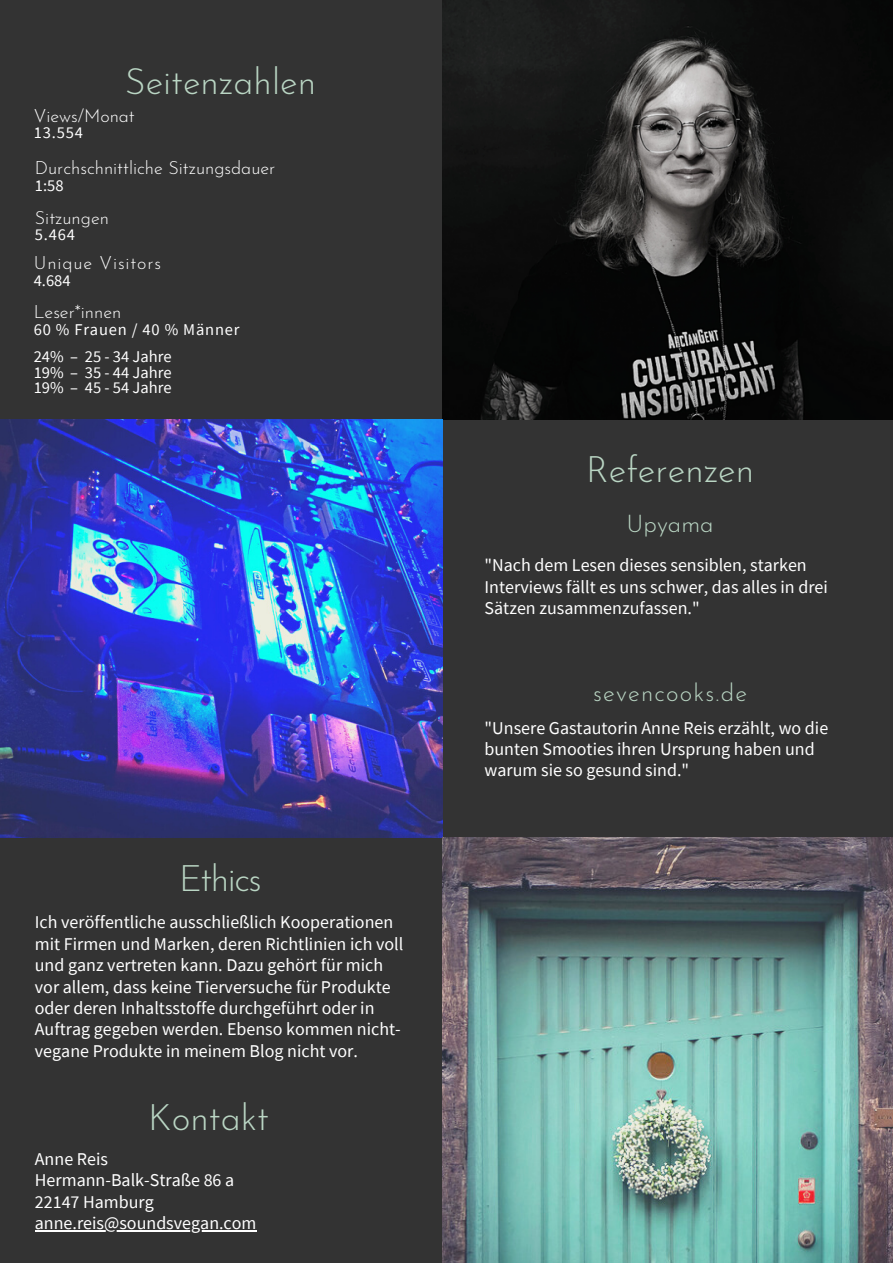
<style>
.page{position:relative;width:893px;height:1264px;background:#fff}
.page>*{position:absolute;margin:0;border:0;box-sizing:border-box;transform-origin:0 0}
.t1{font:300 36px "Josefin Sans";color:#bad6c4}
.t2{font:300 24px "Josefin Sans";letter-spacing:.05em;color:#bad6c4}
.t3{font:18px/21.3px "Source Sans Pro";color:#fff}
.t4{font:300 18px "Josefin Sans";color:#fff}
.t5{font:300 18px "Josefin Sans";letter-spacing:.05em;color:#fff}
.t6{font:16.5px "Source Sans Pro";color:#fff}
.t7{font:16.5px "Source Sans Pro";letter-spacing:.05em;color:#fff}
</style>
<div class="page">
<div style="left:0;top:0;width:892px;height:1262px;background:#333"></div>
<img style="left:443px;top:0;width:449px;height:420px">
<img style="left:0;top:420px;width:442px;height:417px">
<img style="left:443px;top:837px;width:449px;height:425px">
<hr style="left:35px;top:1230px;width:221px;height:1px;background:#fff">
<p class="t1" style="left:125px;top:67px;width:193px">Seitenzahlen</p>
<p class="t4" style="left:34px;top:108px;width:103px">Views/Monat</p>
<p class="t6" style="left:34px;top:122px;width:51px">13.554</p>
<p class="t4" style="left:35px;top:160px;width:242px">Durchschnittliche Sitzungsdauer</p>
<p class="t6" style="left:35px;top:174px;width:30px">1:58</p>
<p class="t4" style="left:35px;top:210px;width:76px">Sitzungen</p>
<p class="t6" style="left:35px;top:224px;width:42px">5.464</p>
<p class="t5" style="left:34px;top:255px;width:129px">Unique Visitors</p>
<p class="t6" style="left:34px;top:270px;width:38px">4.684</p>
<p class="t4" style="left:34px;top:304px;width:89px">Leser*innen</p>
<p class="t7" style="left:34px;top:318px;width:207px">60 % Frauen / 40 % Männer</p>
<p class="t6" style="left:34px;top:345px;width:139px">24% – 25 - 34 Jahre</p>
<p class="t6" style="left:34px;top:361px;width:139px">19% – 35 - 44 Jahre</p>
<p class="t6" style="left:34px;top:377px;width:139px">19% – 45 - 54 Jahre</p>
<p class="t1" style="left:179px;top:864px;width:84px">Ethics</p>
<p class="t3" style="left:35px;top:911px;width:370px">Ich veröffentliche ausschließlich Kooperationen mit Firmen und Marken, deren Richtlinien ich voll und ganz vertreten kann. Dazu gehört für mich vor allem, dass keine Tierversuche für Produkte oder deren Inhaltsstoffe durchgeführt oder in Auftrag gegeben werden. Ebenso kommen nicht&shy;vegane Produkte in meinem Blog nicht vor.</p>
<p class="t1" style="left:148px;top:1103px;width:122px">Kontakt</p>
<p class="t3" style="left:35px;top:1147px;width:75px">Anne Reis</p>
<p class="t3" style="left:35px;top:1169px;width:201px">Hermann-Balk-Straße 86 a</p>
<p class="t3" style="left:35px;top:1190px;width:121px">22147 Hamburg</p>
<p class="t3" style="left:35px;top:1211px;width:223px">anne.reis@soundsvegan.com</p>
<p class="t1" style="left:586px;top:454px;width:170px">Referenzen</p>
<p class="t2" style="left:626px;top:514px;width:88px">Upyama</p>
<p class="t3" style="left:484px;top:554px;width:345px">"Nach dem Lesen dieses sensiblen, starken<br>Interviews fällt es uns schwer, das alles in drei<br>Sätzen zusammenzufassen."</p>
<p class="t2" style="left:593px;top:683px;width:155px">sevencooks.de</p>
<p class="t3" style="left:484px;top:716px;width:345px">"Unsere Gastautorin Anne Reis erzählt, wo die bunten Smooties ihren Ursprung haben und warum sie so gesund sind."</p>
</div>
